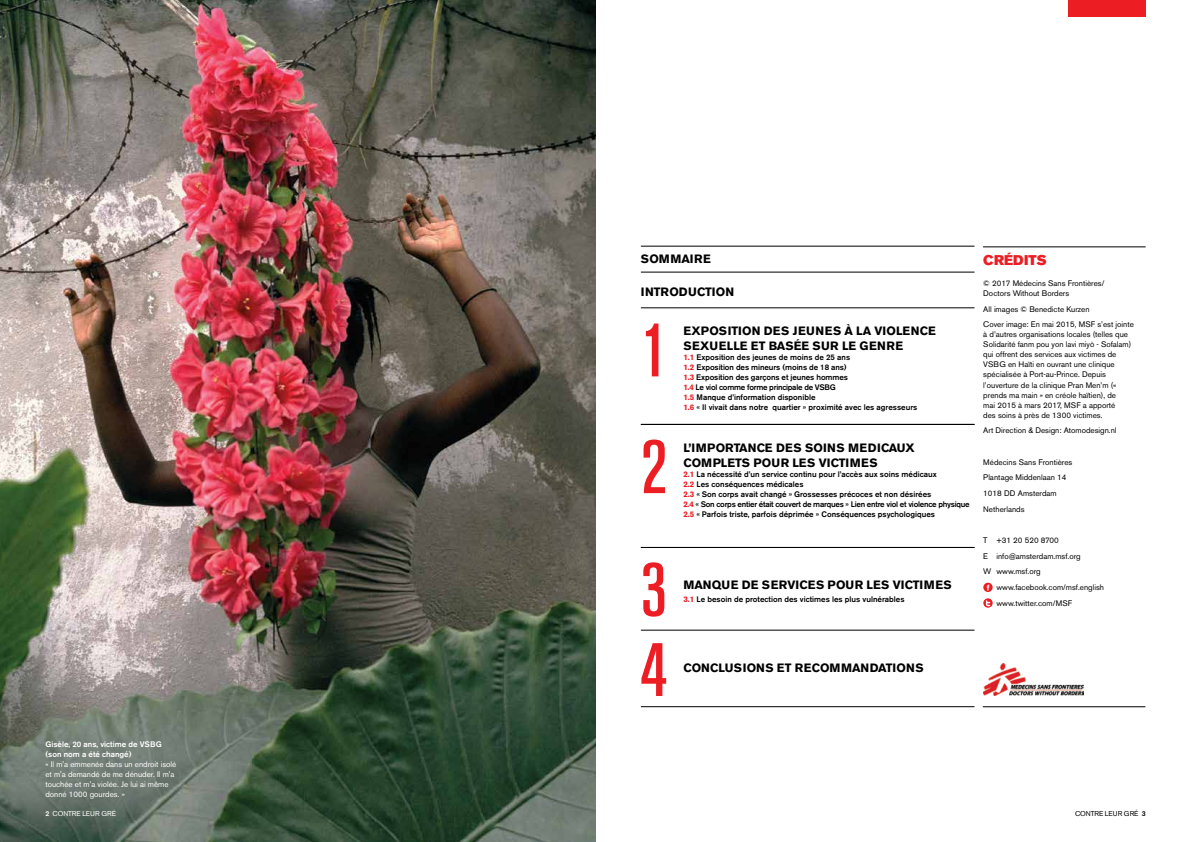
<style>
.page{position:relative;width:1191px;height:842px;background:#fff}
.page>*{position:absolute;margin:0;border:0;box-sizing:border-box;transform-origin:0 0}
.t1{font:500 condensed 75.3px/116.7px "Akzidenz Grotesk BE";color:#ed1d24}
.t2{font:14px "Akzidenz Grotesk BE Super";color:#ed1d24}
.t3{font:700 12px/15px "Akzidenz Grotesk BE";letter-spacing:.02em;color:#000}
.t4{font:700 12px "Akzidenz Grotesk BE";color:#000}
.t5{font:8px/10px "Akzidenz Grotesk BE";color:#000}
.t6{font:500 8px/10px "Akzidenz Grotesk BE";color:#000}
.t7{font:8px/10px "Akzidenz Grotesk BE";color:#fff}
.t8{font:500 8px/10px "Akzidenz Grotesk BE";color:#fff}
.t9{font:7px "Akzidenz Grotesk BE";letter-spacing:-.005em;color:#fff}
.t10{font:7px "Akzidenz Grotesk BE";letter-spacing:-.005em;color:#000}
.s1{font-weight:700;color:#ed1d24}
.s2{font-weight:500}
</style>
<div class="page">
<img style="left:0;top:0;width:595px;height:842px">
<hr style="left:983px;top:247px;width:162px;height:1px;background:#000">
<hr style="left:982px;top:706px;width:163px;height:1px;background:#000">
<svg style="left:983px;top:583px;width:9px;height:9px"></svg>
<svg style="left:983px;top:598px;width:9px;height:10px"></svg>
<svg style="left:986px;top:600px;width:4px;height:6px"></svg>
<img style="left:983px;top:663px;width:100px;height:32px">
<hr style="left:641px;top:308px;width:333px;height:1px;background:#000">
<hr style="left:641px;top:424px;width:333px;height:1px;background:#000">
<hr style="left:641px;top:547px;width:333px;height:1px;background:#000">
<hr style="left:641px;top:630px;width:333px;height:1px;background:#000">
<hr style="left:641px;top:706px;width:333px;height:1px;background:#000">
<hr style="left:641px;top:246px;width:333px;height:1px;background:#000">
<hr style="left:641px;top:272px;width:333px;height:1px;background:#000">
<div style="left:1068px;top:0;width:77px;height:17px;background:#ed1d24"></div>
<p class="t8" style="left:45px;top:739px;width:118px">Gisèle, 20 ans, victime de VSBG (son nom a été changé)</p>
<p class="t7" style="left:45px;top:759px;width:133px">« Il m'a emmenée dans un endroit isolé et m'a demandé de me dénuder. Il m'a touchée et m'a violée. Je lui ai même donné 1000 gourdes. »</p>
<h3 class="t3" style="left:641px;top:252px;width:72px">SOMMAIRE</h3>
<h3 class="t4" style="left:641px;top:285px;width:95px">INTRODUCTION</h3>
<h1 class="t1" style="left:641px;top:294px;width:28px">1<br>2</h1>
<h3 class="t3" style="left:683px;top:324px;width:254px">EXPOSITION DES JEUNES À LA VIOLENCE<br>SEXUELLE ET BASÉE SUR LE GENRE</h3>
<p class="t6" style="left:683px;top:352px;width:235px"><span class="s1">1.1</span> Exposition des jeunes de moins de 25 ans<br><span class="s1">1.2</span> Exposition des mineurs (moins de 18 ans)<br><span class="s1">1.3</span> Exposition des garçons et jeunes hommes<br><span class="s1">1.4</span> Le viol comme forme principale de VSBG<br><span class="s1">1.5</span> Manque d’information disponible<br><span class="s1">1.6</span> « Il vivait dans notre quartier » proximité avec les agresseurs</p>
<h3 class="t3" style="left:683px;top:441px;width:233px">L’IMPORTANCE DES SOINS MEDICAUX<br>COMPLETS POUR LES VICTIMES</h3>
<p class="t6" style="left:683px;top:469px;width:288px"><span class="s1">2.1</span> La nécessité d’un service continu pour l’accès aux soins médicaux<br><span class="s1">2.2</span> Les conséquences médicales<br><span class="s1">2.3</span> « Son corps avait changé » Grossesses précoces et non désirées<br><span class="s1">2.4</span> « Son corps entier était couvert de marques » Lien entre viol et violence physique <span class="s1">2.5</span> « Parfois triste, parfois déprimée » Conséquences psychologiques</p>
<h1 class="t1" style="left:641px;top:552px;width:28px;line-height:79.8px">3<br>4</h1>
<h3 class="t3" style="left:683px;top:577px;width:270px">MANQUE DE SERVICES POUR LES VICTIMES</h3>
<p class="t6" style="left:683px;top:594px;width:223px"><span class="s1">3.1</span> Le besoin de protection des victimes les plus vulnérables</p>
<h3 class="t4" style="left:683px;top:661px;width:242px">CONCLUSIONS ET RECOMMANDATIONS</h3>
<h2 class="t2" style="left:983px;top:252px;width:65px">CRÉDITS</h2>
<p class="t5" style="left:983px;top:278px;width:123px">© 2017 Médecins Sans Frontières/<br>Doctors Without Borders</p>
<p class="t5" style="left:983px;top:301px;width:152px;line-height:15.7px">All images © Benedicte Kurzen<br>Cover image: En mai 2015, MSF s’est jointe</p>
<p class="t5" style="left:983px;top:330px;width:149px">à d’autres organisations locales (telles que Solidarité fanm pou yon lavi miyò - Sofalam) qui offrent des services aux victimes de VSBG en Haïti en ouvrant une clinique spécialisée à Port-au-Prince. Depuis l’ouverture de la clinique Pran Men’m (« prends ma main » en créole haïtien), de<br>mai 2015 à mars 2017, MSF a apporté<br>des soins à près de 1300 victimes.</p>
<p class="t5" style="left:983px;top:425px;width:135px">Art Direction &amp; Design: Atomodesign.nl</p>
<p class="t5" style="left:983px;top:454px;width:91px;line-height:15.7px">Médecins Sans Frontières<br>Plantage Middenlaan 14<br>1018 DD Amsterdam<br>Netherlands</p>
<p class="t5" style="left:983px;top:532px;width:99px;line-height:15.7px">T +31 20 520 8700<br>E info@amsterdam.msf.org<br>W www.msf.org</p>
<p class="t5" style="left:996px;top:579px;width:109px;line-height:15.7px">www.facebook.com/msf.english www.twitter.com/MSF</p>
<p class="t9" style="left:45px;top:809px;width:72px"><span class="s2">2</span> CONTRE LEUR GRÉ</p>
<p class="t10" style="left:1075px;top:809px;width:72px">CONTRE LEUR GRÉ <span class="s2">3</span></p>
</div>
